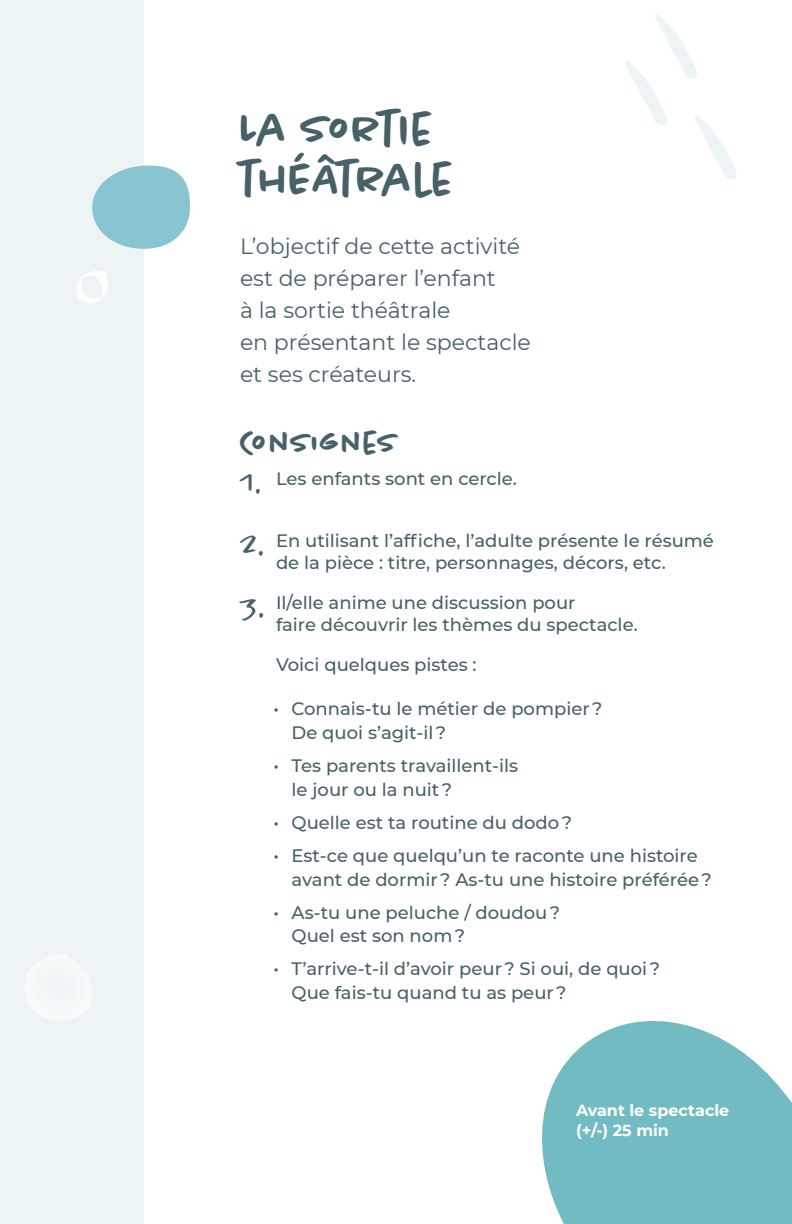
<style>
.page{position:relative;width:792px;height:1224px;background:#fff}
.page>*{position:absolute;margin:0;border:0;box-sizing:border-box;transform-origin:0 0}
.t1{font:500 46px/50px "Chantal";color:#466167}
.t2{font:500 32px "Chantal";color:#466167}
.t3{font:22px/32px "Montserrat";color:#466167}
.t4{font:500 18px/24px "Montserrat";color:#466167}
.t5{font:700 16px/20px "Montserrat";color:#fff}
.s1{font-size:69px}
.s2{font-family:"Chantal";font-weight:300;font-size:34px}
</style>
<div class="page">
<div style="left:0;top:0;width:144px;height:1224px;background:#ecf4f5"></div>
<svg style="left:625px;top:14px;width:112px;height:165px"></svg>
<svg style="left:92px;top:165px;width:98px;height:84px"></svg>
<svg style="left:25px;top:953px;width:67px;height:67px"></svg>
<svg style="left:76px;top:271px;width:32px;height:32px"></svg>
<svg style="left:542px;top:1021px;width:250px;height:203px;background:#86c4ca"></svg>
<h1 class="t1" style="left:240px;top:103px;width:215px">LA SORT<span class="s1">I</span>E<br>THÉÂTRALE</h1>
<p class="t3" style="left:240px;top:229px;width:292px">L’objectif de cette activité est de préparer l’enfant<br>à la sortie théâtrale<br>en présentant le spectacle et ses créateurs.</p>
<h2 class="t2" style="left:240px;top:423px;width:160px">CONSIGNES</h2>
<p class="t4" style="left:240px;top:466px;width:278px"><span class="s2">1.</span> Les enfants sont en cercle.</p>
<p class="t4" style="left:276px;top:529px;width:440px;line-height:22px;text-indent:-36px"><span class="s2">2.</span> En utilisant l’affiche, l’adulte présente le résumé de la pièce : titre, personnages, décors, etc.</p>
<p class="t4" style="left:276px;top:591px;width:363px;line-height:22px;text-indent:-36px"><span class="s2">3.</span> Il/elle anime une discussion pour<br>faire découvrir les thèmes du spectacle.</p>
<p class="t4" style="left:276px;top:652px;width:202px">Voici quelques pistes :</p>
<p class="t4" style="left:292px;top:695px;width:312px;text-indent:-18px">• Connais-tu le métier de pompier ?<br>De quoi s’agit-il ?</p>
<p class="t4" style="left:292px;top:752px;width:228px;text-indent:-18px">• Tes parents travaillent-ils le jour ou la nuit ?</p>
<p class="t4" style="left:274px;top:809px;width:300px">• Quelle est ta routine du dodo ?</p>
<p class="t4" style="left:292px;top:842px;width:422px;text-indent:-18px">• Est-ce que quelqu’un te raconte une histoire avant de dormir ? As-tu une histoire préférée ?</p>
<p class="t4" style="left:292px;top:899px;width:270px;text-indent:-18px">• As-tu une peluche / doudou ?<br>Quel est son nom ?</p>
<p class="t4" style="left:292px;top:956px;width:370px;text-indent:-18px">• T’arrive-t-il d’avoir peur ? Si oui, de quoi ?<br>Que fais-tu quand tu as peur ?</p>
<p class="t5" style="left:576px;top:1100px;width:155px">Avant le spectacle (+/-) 25 min</p>
</div>
